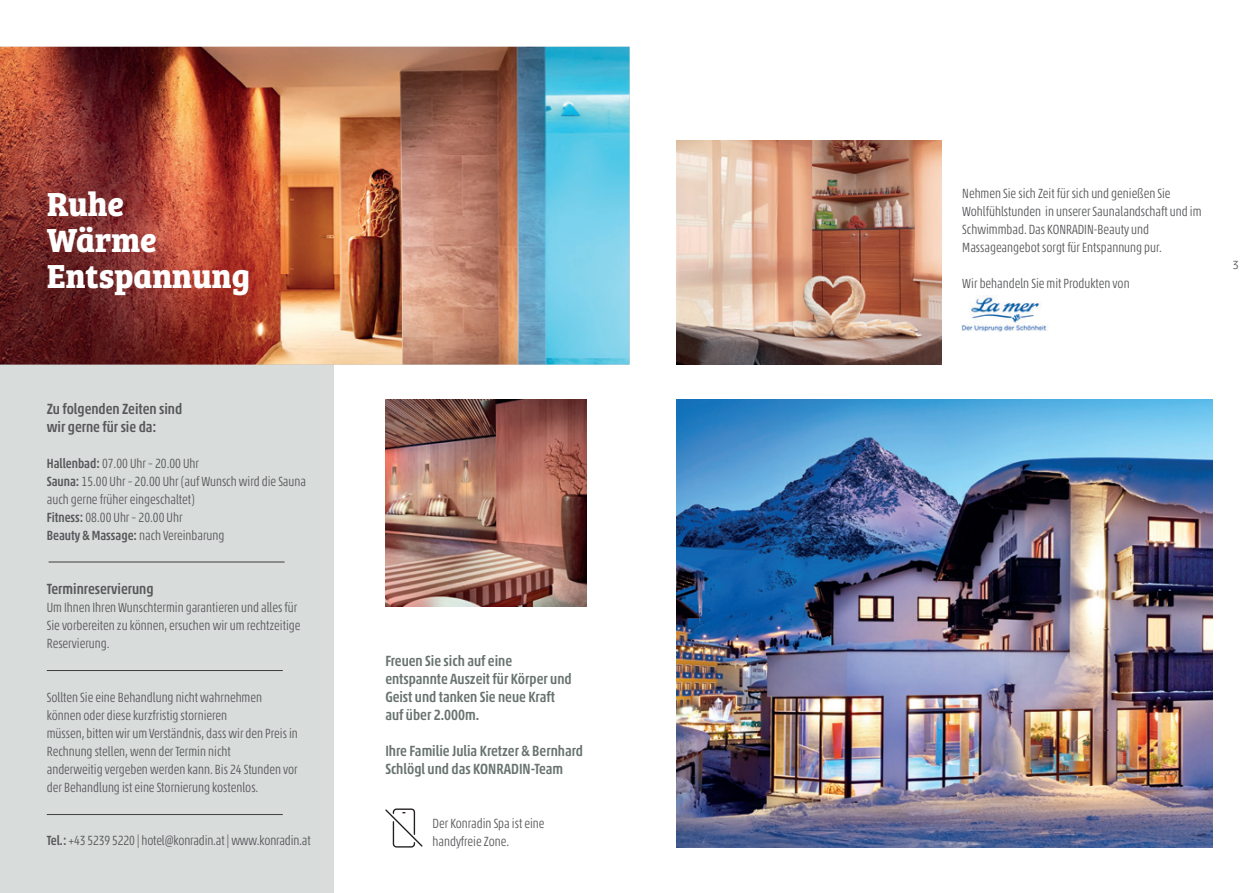
<style>
.page{position:relative;width:1259px;height:893px;background:#fff}
.page>*{position:absolute;margin:0;border:0;box-sizing:border-box;transform-origin:0 0}
.t1{font:700 34.5px/36px "Bree Serif";color:#fff}
.t2{font:500 condensed 15px/18px "Akko Pro";color:#687370}
.t3{font:500 condensed 15px/18px "Akko Pro";color:#57585a}
.t4{font:300 condensed 13.5px/18px "Akko Pro";color:#57585a}
.t5{font:300 12px "Akko Pro";color:#57585a}
.s1{font-weight:500}
</style>
<div class="page">
<div style="left:0;top:365px;width:333px;height:528px;background:#d8dcdb"></div>
<hr style="left:49px;top:562px;width:236px;height:1px;background:#3e3e3f">
<hr style="left:47px;top:670px;width:236px;height:1px;background:#3e3e3f">
<hr style="left:47px;top:814px;width:236px;height:1px;background:#3e3e3f">
<img style="left:385px;top:399px;width:202px;height:207px">
<img style="left:0;top:47px;width:629px;height:318px">
<img style="left:676px;top:140px;width:265px;height:225px">
<img style="left:676px;top:399px;width:536px;height:449px">
<img style="left:961px;top:296px;width:86px;height:36px">
<svg style="left:385px;top:808px;width:37px;height:40px"></svg>
<h1 class="t1" style="left:47px;top:184px;width:205px">Ruhe<br>Wärme<br>Entspannung</h1>
<p class="t3" style="left:47px;top:400px;width:137px">Zu folgenden Zeiten sind wir gerne für sie da:</p>
<p class="t4" style="left:47px;top:454px;width:261px"><span class="s1">Hallenbad:</span> 07.00 Uhr – 20.00 Uhr<br><span class="s1">Sauna:</span> 15.00 Uhr – 20.00 Uhr (auf Wunsch wird die Sauna auch gerne früher eingeschaltet)<br><span class="s1">Fitness:</span> 08.00 Uhr – 20.00 Uhr<br><span class="s1">Beauty &amp; Massage:</span> nach Vereinbarung</p>
<p class="t3" style="left:47px;top:580px;width:108px">Terminreservierung</p>
<p class="t4" style="left:47px;top:598px;width:255px">Um Ihnen Ihren Wunschtermin garantieren und alles für<br>Sie vorbereiten zu können, ersuchen wir um rechtzeitige<br>Reservierung.</p>
<p class="t4" style="left:47px;top:688px;width:253px">Sollten Sie eine Behandlung nicht wahrnehmen können oder diese kurzfristig stornieren<br>müssen, bitten wir um Verständnis, dass wir den Preis in Rechnung stellen, wenn der Termin nicht<br>anderweitig vergeben werden kann. Bis 24 Stunden vor der Behandlung ist eine Stornierung kostenlos.</p>
<p class="t4" style="left:47px;top:831px;width:265px"><span class="s1">Tel.:</span> +43 5239 5220 | hotel@konradin.at | www.konradin.at</p>
<p class="t2" style="left:385px;top:652px;width:188px">Freuen Sie sich auf eine entspannte Auszeit für Körper und<br>Geist und tanken Sie neue Kraft auf über 2.000m.</p>
<p class="t2" style="left:385px;top:742px;width:199px">Ihre Familie Julia Kretzer &amp; Bernhard<br>Schlögl und das KONRADIN-Team</p>
<p class="t4" style="left:432px;top:814px;width:113px">Der Konradin Spa ist eine handyfreie Zone.</p>
<p class="t4" style="left:962px;top:184px;width:241px">Nehmen Sie sich Zeit für sich und genießen Sie Wohlfühlstunden in unserer Saunalandschaft und im Schwimmbad. Das KONRADIN-Beauty und Massageangebot sorgt für Entspannung pur.</p>
<p class="t4" style="left:962px;top:274px;width:169px">Wir behandeln Sie mit Produkten von</p>
<p class="t5" style="left:1232px;top:257px;width:8px">3</p>
</div>
